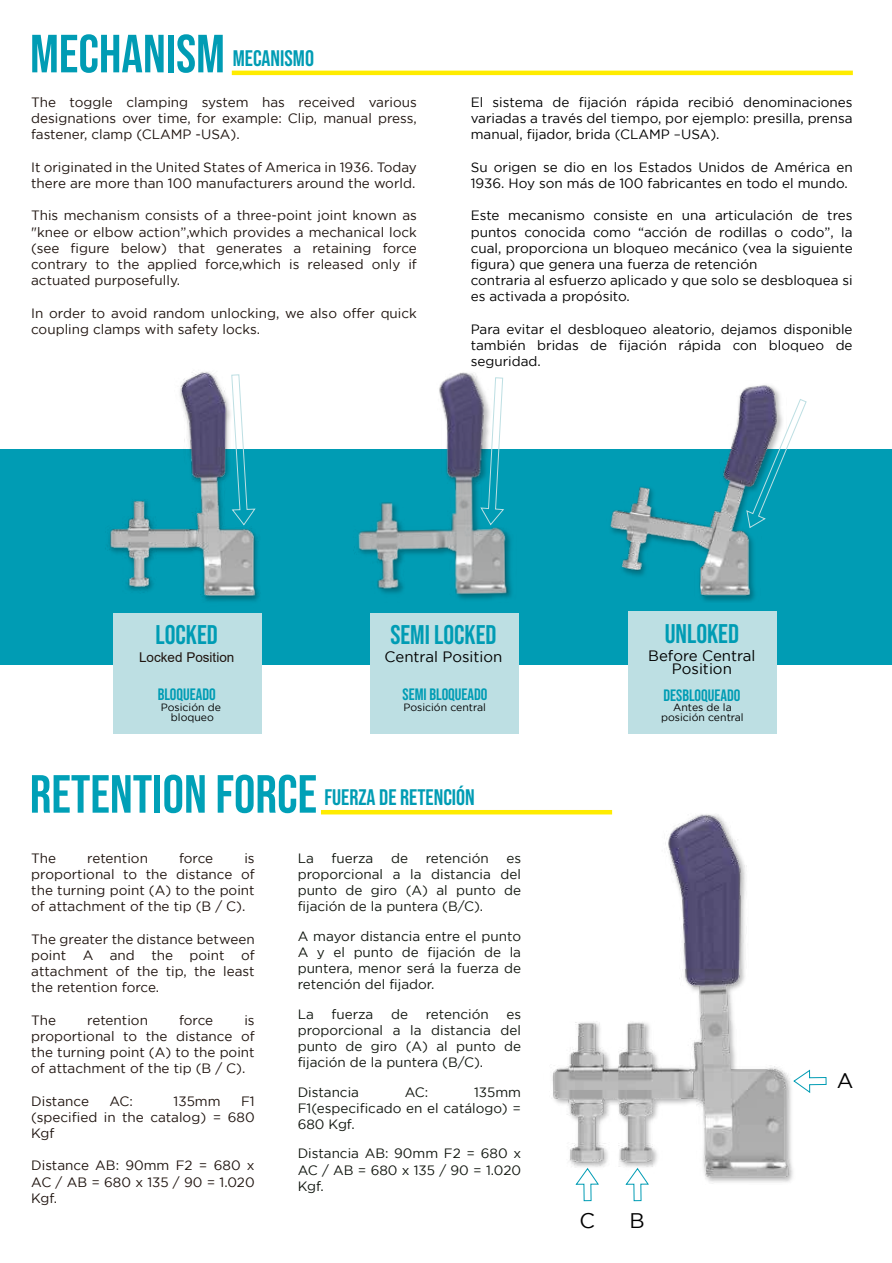
<style>
.page{position:relative;width:892px;height:1263px;background:#fff}
.page>*{position:absolute;margin:0;border:0;box-sizing:border-box;transform-origin:0 0}
.t1{font:53.55px "Bebas Neue";color:#00a0b7}
.t2{font:53.55px "Bebas Neue";color:#009cb4}
.t3{font:27px "Bebas Neue";color:#009cb4}
.t4{font:22.5px "Bebas Neue";color:#009cb4}
.t5{font:21.15px "Gotham";color:#000}
.t6{font:16.5px "Bebas Neue";color:#009cb4}
.t7{font:15px/12.6px "Gotham";color:#000;text-align:center}
.t8{font:13.5px/16.2px "Gotham";color:#1f140f;text-align:justify}
.t9{font:13.5px/16.2px "Gotham";color:#000;text-align:justify}
.t10{font:13.5px/16.2px "Gotham";color:#11160f;text-align:justify}
.t11{font:13.5px "Arial";color:#1f140f}
.t12{font:10.5px/9.9px "Gotham";color:#000;text-align:center}
</style>
<div class="page">
<hr style="left:321px;top:810px;width:291px;height:4px;background:#ffec00">
<div style="left:0;top:450px;width:892px;height:215px;background:#009cb4"></div>
<hr style="left:232px;top:71px;width:621px;height:4px;background:#ffec00">
<img style="left:341px;top:372px;width:196px;height:247px">
<svg style="left:480px;top:377px;width:25px;height:149px"></svg>
<img style="left:601px;top:385px;width:179px;height:217px">
<svg style="left:746px;top:398px;width:61px;height:131px"></svg>
<img style="left:101px;top:372px;width:172px;height:229px">
<svg style="left:231px;top:374px;width:25px;height:152px"></svg>
<div style="left:628px;top:611px;width:148px;height:123px;background:#bddfe3"></div>
<div style="left:370px;top:613px;width:148px;height:121px;background:#bddfe3"></div>
<div style="left:113px;top:613px;width:148px;height:121px;background:#bddfe3"></div>
<img style="left:539px;top:810px;width:254px;height:374px">
<svg style="left:625px;top:1167px;width:24px;height:34px"></svg>
<svg style="left:575px;top:1168px;width:24px;height:33px"></svg>
<svg style="left:793px;top:1069px;width:34px;height:24px"></svg>
<h1 class="t2" style="left:30px;top:24px;width:196px">MECHANISM</h1>
<h3 class="t4" style="left:233px;top:45px;width:83px">MECANISMO</h3>
<p class="t8" style="left:31px;top:94px;width:387px">The toggle clamping system has received various designations over time, for example: Clip, manual press, fastener, clamp (CLAMP -USA).</p>
<p class="t8" style="left:31px;top:159px;width:387px">It originated in the United States of America in 1936. Today there are more than 100 manufacturers around the world.</p>
<p class="t8" style="left:31px;top:207px;width:387px">This mechanism consists of a three-point joint known as "knee or elbow action”,which provides a mechanical lock (see figure below) that generates a retaining force contrary to the applied force,which is released only if actuated purposefully.</p>
<p class="t8" style="left:31px;top:304px;width:387px">In order to avoid random unlocking, we also offer quick coupling clamps with safety locks.</p>
<p class="t9" style="left:471px;top:94px;width:383px">El sistema de fijación rápida recibió denominaciones variadas a través del tiempo, por ejemplo: presilla, prensa manual, fijador, brida (CLAMP –USA).</p>
<p class="t9" style="left:471px;top:159px;width:383px">Su origen se dio en los Estados Unidos de América en<br>1936. Hoy son más de 100 fabricantes en todo el mundo.</p>
<p class="t9" style="left:471px;top:207px;width:383px;text-align:left">Este mecanismo consiste en una articulación de tres puntos conocida como “acción de rodillas o codo”, la cual, proporciona un bloqueo mecánico (vea la siguiente figura) que genera una fuerza de retención<br>contraria al esfuerzo aplicado y que solo se desbloquea si es activada a propósito.</p>
<p class="t9" style="left:471px;top:321px;width:383px">Para evitar el desbloqueo aleatorio, dejamos disponible también bridas de fijación rápida con bloqueo de seguridad.</p>
<h2 class="t3" style="left:665px;top:619px;width:76px">UNLOKED</h2>
<p class="t7" style="left:648px;top:650px;width:109px">Before Central<br>Position</p>
<h2 class="t3" style="left:156px;top:619px;width:64px">LOCKED</h2>
<p class="t11" style="left:139px;top:647px;width:97px">Locked Position</p>
<p class="t6" style="left:158px;top:685px;width:60px">BLOQUEADO</p>
<p class="t6" style="left:403px;top:685px;width:86px">SEMI BLOQUEADO</p>
<p class="t6" style="left:663px;top:685px;width:78px">DESBLOQUEADO</p>
<h2 class="t3" style="left:390px;top:620px;width:108px">SEMI LOCKED</h2>
<p class="t7" style="left:384px;top:650px;width:119px">Central Position</p>
<p class="t12" style="left:161px;top:702px;width:62px">Posición de</p>
<p class="t12" style="left:403px;top:702px;width:84px">Posición central</p>
<p class="t12" style="left:171px;top:712px;width:44px">bloqueo</p>
<p class="t12" style="left:661px;top:702px;width:84px">Antes de la posición central</p>
<h1 class="t1" style="left:30px;top:764px;width:289px">RETENTION FORCE</h1>
<h3 class="t4" style="left:324px;top:785px;width:152px">FUERZA DE RETENCIÓN</h3>
<p class="t8" style="left:31px;top:849px;width:26px">The</p>
<p class="t8" style="left:87px;top:849px;width:62px">retention</p>
<p class="t8" style="left:179px;top:849px;width:36px">force</p>
<p class="t8" style="left:31px;top:849px;width:225px;text-indent:213px">is proportional to the distance of the turning point (A) to the point of attachment of the tip (B / C).</p>
<p class="t8" style="left:31px;top:930px;width:225px">The greater the distance between point A and the point of attachment of the tip, the least the retention force.</p>
<p class="t8" style="left:31px;top:1011px;width:26px">The</p>
<p class="t8" style="left:87px;top:1011px;width:62px">retention</p>
<p class="t8" style="left:179px;top:1011px;width:36px">force</p>
<p class="t8" style="left:31px;top:1011px;width:225px;text-indent:213px">is proportional to the distance of the turning point (A) to the point of attachment of the tip (B / C).</p>
<p class="t8" style="left:31px;top:1092px;width:59px">Distance</p>
<p class="t8" style="left:109px;top:1092px;width:25px">AC:</p>
<p class="t8" style="left:174px;top:1092px;width:48px">135mm</p>
<p class="t8" style="left:31px;top:1092px;width:225px;text-indent:210px">F1 (specified in the catalog) = 680<br>Kgf</p>
<p class="t8" style="left:31px;top:1157px;width:225px">Distance AB: 90mm F2 = 680 x AC / AB = 680 x 135 / 90 = 1.020<br>Kgf.</p>
<p class="t10" style="left:298px;top:849px;width:18px">La</p>
<p class="t10" style="left:331px;top:849px;width:43px">fuerza</p>
<p class="t10" style="left:391px;top:849px;width:18px">de</p>
<p class="t10" style="left:426px;top:849px;width:65px">retención</p>
<p class="t10" style="left:298px;top:849px;width:225px;text-indent:209px">es proporcional a la distancia del punto de giro (A) al punto de fijación de la puntera (B/C).</p>
<p class="t10" style="left:298px;top:927px;width:225px">A mayor distancia entre el punto A y el punto de fijación de la puntera, menor será la fuerza de retención del fijador.</p>
<p class="t10" style="left:298px;top:1005px;width:18px">La</p>
<p class="t10" style="left:331px;top:1005px;width:43px">fuerza</p>
<p class="t10" style="left:391px;top:1005px;width:18px">de</p>
<p class="t10" style="left:426px;top:1005px;width:65px">retención</p>
<p class="t10" style="left:298px;top:1005px;width:225px;text-indent:209px">es proporcional a la distancia del punto de giro (A) al punto de fijación de la puntera (B/C).</p>
<p class="t10" style="left:298px;top:1083px;width:63px">Distancia</p>
<p class="t10" style="left:405px;top:1083px;width:25px">AC:</p>
<p class="t10" style="left:298px;top:1083px;width:225px;text-indent:176px">135mm F1(especificado en el catálogo) = 680 Kgf.</p>
<p class="t10" style="left:298px;top:1145px;width:225px">Distancia AB: 90mm F2 = 680 x AC / AB = 680 x 135 / 90 = 1.020<br>Kgf.</p>
<h3 class="t5" style="left:579px;top:1208px;width:17px">C</h3>
<h3 class="t5" style="left:630px;top:1208px;width:17px">B</h3>
<h3 class="t5" style="left:837px;top:1069px;width:18px">A</h3>
</div>
